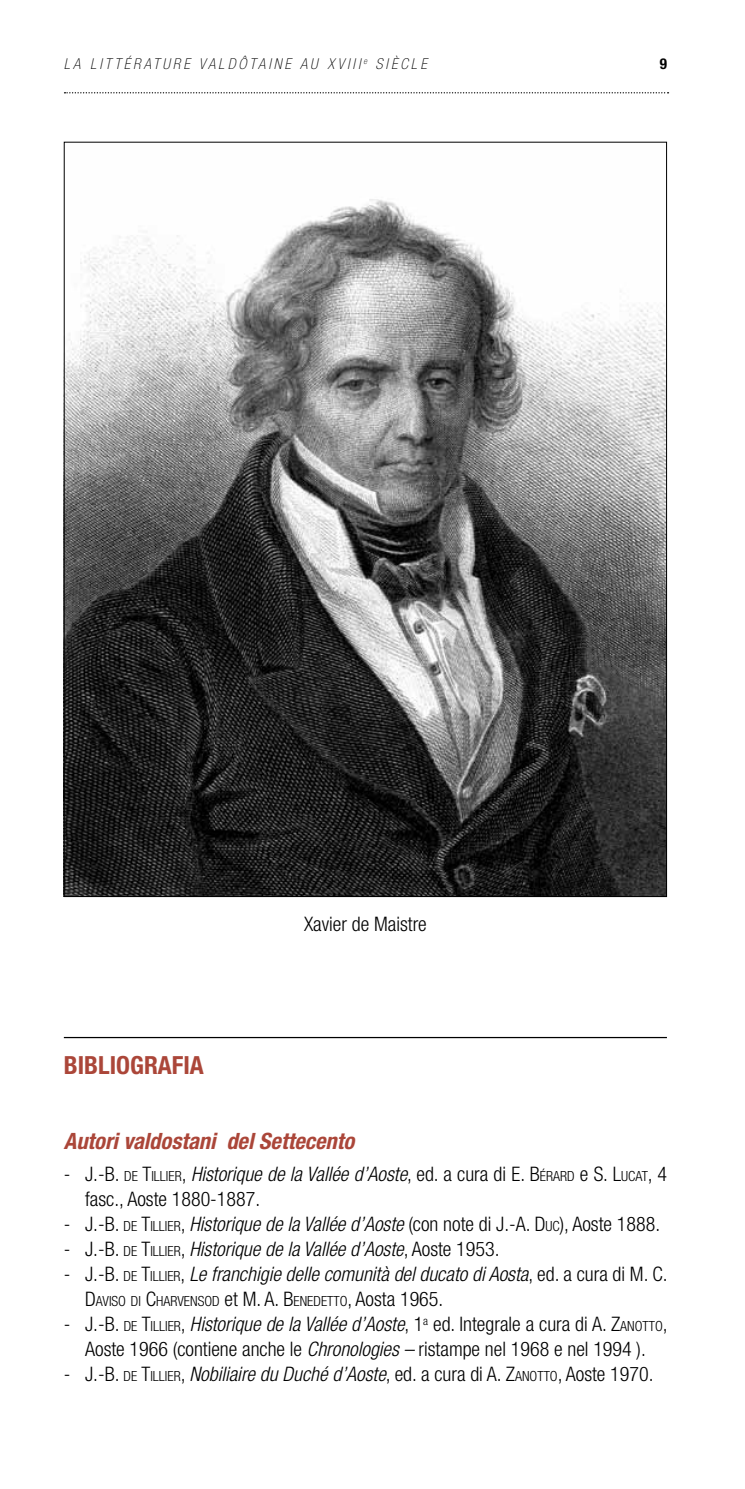
<style>
.page{position:relative;width:745px;height:1489px;background:#fff}
.page>*{position:absolute;margin:0;border:0;box-sizing:border-box;transform-origin:0 0}
.t1{font:700 condensed 25px "Helvetica Neue";color:#ab4639}
.t2{font:italic 700 condensed 22.5px "Helvetica Neue";color:#ab4639}
.t3{font:italic 300 condensed 20px "Helvetica Neue";color:#000}
.t4{font:300 condensed 20px/25px "Helvetica Neue";color:#000}
.t5{font:italic 100 condensed 15px "Helvetica Neue";letter-spacing:.2em;color:#000}
.t6{font:700 condensed 15px "Helvetica Neue";color:#000}
.t7{font:300 condensed 14px "Helvetica Neue";color:#000}
.s1{font-style:inherit}
.s2{font-size:14px}
.s3{font-style:italic}
.s4{font-style:normal}
.s5{font-style:normal;font-size:14px}
.s6{font-size:20px}
</style>
<div class="page">
<svg style="left:64px;top:92px;width:604px;height:1px"></svg>
<hr style="left:64px;top:1036px;width:602px;height:2px;background:#000">
<img style="left:66px;top:199px;width:598px;height:695px">
<p class="t5" style="left:64px;top:55px;width:364px">LA LITTÉRATURE VALDÔTAINE AU XVIII <sup>E</sup> SIÈCLE</p>
<p class="t6" style="left:659px;top:54px;width:9px">9</p>
<p class="t1" style="left:64px;top:1049px;width:141px">BIBLIOGRAFIA</p>
<p class="t4" style="left:304px;top:910px;width:124px">Xavier de Maistre</p>
<p class="t2" style="left:64px;top:1126px;width:292px">Autori valdostani del Settecento</p>
<p class="t4" style="left:85px;top:1161px;width:583px;text-indent:-21px"><span class="s1">- J.-B.</span> <span class="s2">DE</span> <span class="s1">T</span><span class="s2">ILLIER</span><span class="s1">,</span> <span class="s3">Historique de la Vallée d’Aoste</span>, ed. a cura di E. <span class="s1">B</span><span class="s2">ÉRARD</span> e S. <span class="s1">L</span><span class="s2">UCAT</span>, 4 fasc., Aoste 1880-1887.</p>
<p class="t3" style="left:64px;top:1212px;width:597px"><span class="s4">- J.-B.</span> <span class="s5">DE</span> <span class="s4">T</span><span class="s5">ILLIER</span><span class="s4">,</span> Historique de la Vallée d’Aoste <span class="s4">(con note di J.-A.</span> <span class="s4">D</span><span class="s5">UC</span><span class="s4">)</span><span class="s4">, Aoste 1888.</span></p>
<p class="t3" style="left:64px;top:1237px;width:437px"><span class="s4">- J.-B.</span> <span class="s5">DE</span> <span class="s4">T</span><span class="s5">ILLIER</span><span class="s4">,</span> Historique de la Vallée d’Aoste<span class="s4">, Aoste 1953.</span></p>
<p class="t3" style="left:64px;top:1262px;width:605px"><span class="s4">- J.-B.</span> <span class="s5">DE</span> <span class="s4">T</span><span class="s5">ILLIER</span><span class="s4">,</span> Le franchigie delle comunità del ducato di Aosta<span class="s4">, ed. a cura di M. C.</span></p>
<p class="t7" style="left:85px;top:1293px;width:359px"><span class="s6">D</span>AVISO DI <span class="s6">C</span>HARVENSOD <span class="s6">et</span> <span class="s6">M. A. B</span>ENEDETTO<span class="s6">, Aosta 1965.</span></p>
<p class="t4" style="left:64px;top:1311px;width:605px;text-align:center"><span class="s1">- J.-B.</span> <span class="s2">DE</span> <span class="s1">T</span><span class="s2">ILLIER</span><span class="s1">,</span> <span class="s3">Historique de la Vallée d’Aoste</span>, 1<sup>a</sup> ed. Integrale a cura di A. <span class="s1">Z</span><span class="s2">ANOTTO</span>,<br>Aoste 1966 (contiene anche le <span class="s3">Chronologies –</span> ristampe nel 1968 e nel 1994 ).</p>
<p class="t3" style="left:64px;top:1362px;width:590px"><span class="s4">- J.-B.</span> <span class="s5">DE</span> <span class="s4">T</span><span class="s5">ILLIER</span><span class="s4">,</span> Nobiliaire du Duché d’Aoste<span class="s4">, ed. a cura di A.</span> <span class="s4">Z</span><span class="s5">ANOTTO</span><span class="s4">, Aoste 1970.</span></p>
</div>
